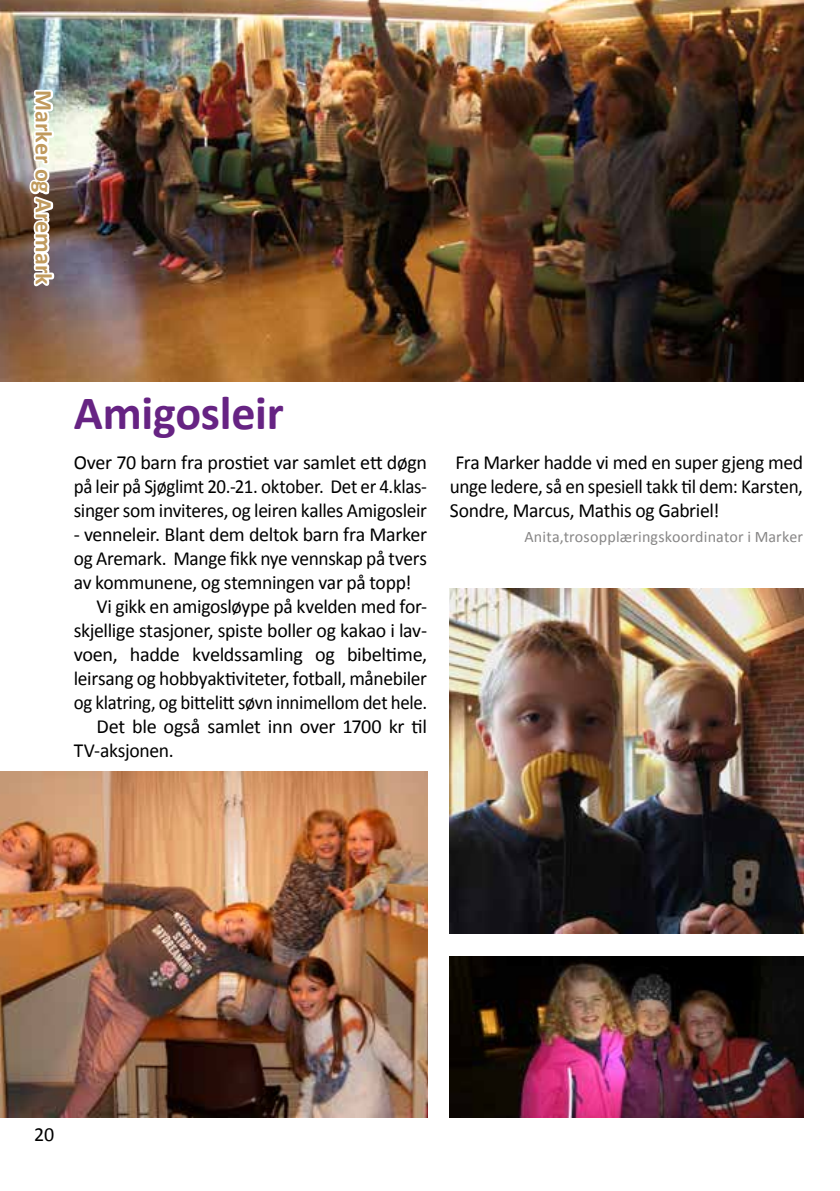
<style>
.page{position:relative;width:840px;height:1191px;background:#fff}
.page>*{position:absolute;margin:0;border:0;box-sizing:border-box;transform-origin:0 0}
.t1{font:700 48px "Calibri";letter-spacing:-.005em;color:#662383}
.t2{font:700 24px "Calibri";color:#c09a5d}
.t3{font:20px/24px "Calibri";letter-spacing:-.02em;color:#000;text-align:justify}
.t4{font:20px "Calibri";letter-spacing:-.02em;color:#000;scale:.94 1}
.t5{font:16px "Calibri";letter-spacing:.01em;color:#878686}
</style>
<div class="page">
<img style="left:449px;top:956px;width:353px;height:161px">
<img style="left:0;top:0;width:802px;height:381px">
<img style="left:0;top:772px;width:427px;height:345px">
<img style="left:449px;top:589px;width:353px;height:344px">
<svg style="left:27px;top:86px;width:29px;height:203px"></svg>
<p class="t2" style="left:59px;top:90px;width:196px;rotate:90deg">Marker og Aremark</p>
<h1 class="t1" style="left:74px;top:382px;width:211px">Amigosleir</h1>
<p class="t3" style="left:74px;top:450px;width:354px">Over 70 barn fra prostiet var samlet ett døgn på leir på Sjøglimt 20.-21. oktober. Det er 4.klas&shy;singer som inviteres, og leiren kalles Amigosleir</p>
<p class="t3" style="left:74px;top:522px;width:354px">- venneleir. Blant dem deltok barn fra Marker</p>
<p class="t3" style="left:74px;top:546px;width:354px">og Aremark. Mange fikk nye vennskap på tvers</p>
<p class="t3" style="left:74px;top:570px;width:339px">av kommunene, og stemningen var på topp!</p>
<p class="t3" style="left:96px;top:594px;width:332px">Vi gikk en amigosløype på kvelden med for-</p>
<p class="t3" style="left:74px;top:618px;width:354px">skjellige stasjoner, spiste boller og kakao i lav-</p>
<p class="t3" style="left:74px;top:642px;width:354px">voen, hadde kveldssamling og bibeltime,</p>
<p class="t3" style="left:74px;top:666px;width:354px">leirsang og hobbyaktiviteter, fotball, månebiler</p>
<p class="t4" style="left:74px;top:690px;width:377px">og klatring, og bittelitt søvn innimellom det hele.</p>
<p class="t3" style="left:96px;top:714px;width:332px">Det ble også samlet inn over 1700 kr til</p>
<p class="t3" style="left:74px;top:738px;width:101px">TV-aksjonen.</p>
<p class="t3" style="left:449px;top:450px;width:354px">Fra Marker hadde vi med en super gjeng med unge ledere, så en spesiell takk til dem: Karsten, Sondre, Marcus, Mathis og Gabriel!</p>
<p class="t5" style="left:524px;top:526px;width:280px">Anita,trosopplæringskoordinator i Marker</p>
<p class="t3" style="left:34px;top:1122px;width:22px">20</p>
</div>
